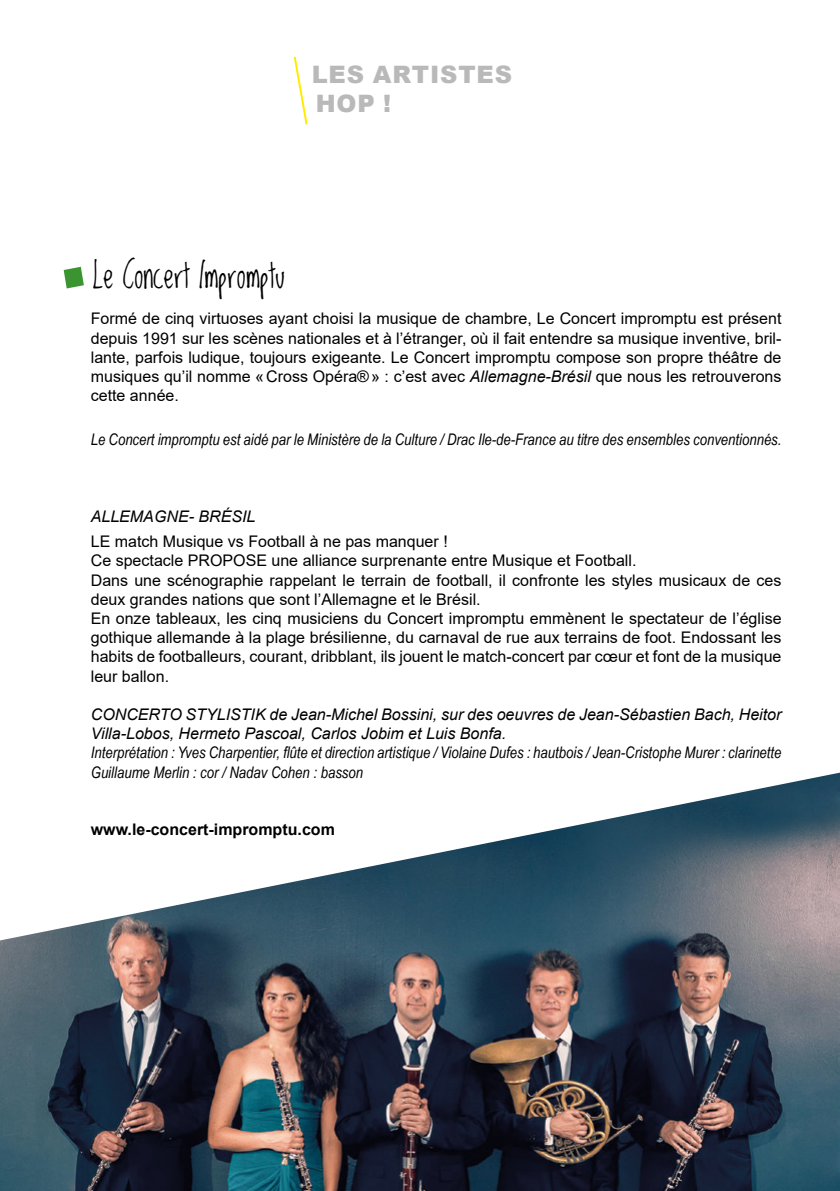
<style>
.page{position:relative;width:840px;height:1191px;background:#fff}
.page>*{position:absolute;margin:0;border:0;box-sizing:border-box;transform-origin:0 0}
.t1{font:30px "Lovedbythe King";color:#000}
.t2{font:900 24px/28.8px "Arial";letter-spacing:.035em;color:#b9b9b9}
.t3{font:16px/19.2px "Arial";color:#000;text-align:justify}
.t4{font:italic 16px/19.2px "Arial Narrow";color:#000}
.t5{font:italic 16px/19.2px "Arial";color:#000}
.t6{font:700 16px "Arial";color:#000}
.s1{font-style:italic}
</style>
<div class="page">
<img style="left:0;top:772px;width:839px;height:419px">
<svg style="left:64px;top:267px;width:20px;height:21px"></svg>
<svg style="left:293px;top:56px;width:15px;height:69px"></svg>
<h2 class="t2" style="left:311px;top:59px;width:99px">LES ARTISTES<br>HOP !</h2>
<h1 class="t1" style="left:92px;top:260px;width:194px">Le Concert Impromptu</h1>
<p class="t3" style="left:91px;top:309px;width:692px">Formé de cinq virtuoses ayant choisi la musique de chambre, Le Concert impromptu est présent depuis 1991 sur les scènes nationales et à l’étranger, où il fait entendre sa musique inventive, bril&shy;lante, parfois ludique, toujours exigeante. Le Concert impromptu compose son propre théâtre de musiques qu’il nomme «Cross Opéra®» : c’est avec <span class="s1">Allemagne-Brésil</span> que nous les retrouverons cette année.</p>
<p class="t4" style="left:91px;top:430px;width:691px">Le Concert impromptu est aidé par le Ministère de la Culture / Drac Ile-de-France au titre des ensembles conventionnés.</p>
<p class="t5" style="left:91px;top:507px;width:166px">ALLEMAGNE- BRÉSIL</p>
<p class="t3" style="left:91px;top:532px;width:692px;text-align:left">LE match Musique vs Football à ne pas manquer !<br>Ce spectacle PROPOSE une alliance surprenante entre Musique et Football.<br>Dans une scénographie rappelant le terrain de football, il confronte les styles musicaux de ces deux grandes nations que sont l’Allemagne et le Brésil.<br>En onze tableaux, les cinq musiciens du Concert impromptu emmènent le spectateur de l’église gothique allemande à la plage brésilienne, du carnaval de rue aux terrains de foot. Endossant les habits de footballeurs, courant, dribblant, ils jouent le match-concert par cœur et font de la musique leur ballon.</p>
<p class="t5" style="left:91px;top:705px;width:691px">CONCERTO STYLISTIK de Jean-Michel Bossini, sur des oeuvres de Jean-Sébastien Bach, Heitor<br>Villa-Lobos, Hermeto Pascoal, Carlos Jobim et Luis Bonfa.</p>
<p class="t4" style="left:91px;top:743px;width:691px">Interprétation : Yves Charpentier, flûte et direction artistique / Violaine Dufes : hautbois / Jean-Cristophe Murer : clarinette<br>Guillaume Merlin : cor / Nadav Cohen : basson</p>
<p class="t6" style="left:91px;top:818px;width:245px">www.le-concert-impromptu.com</p>
</div>
